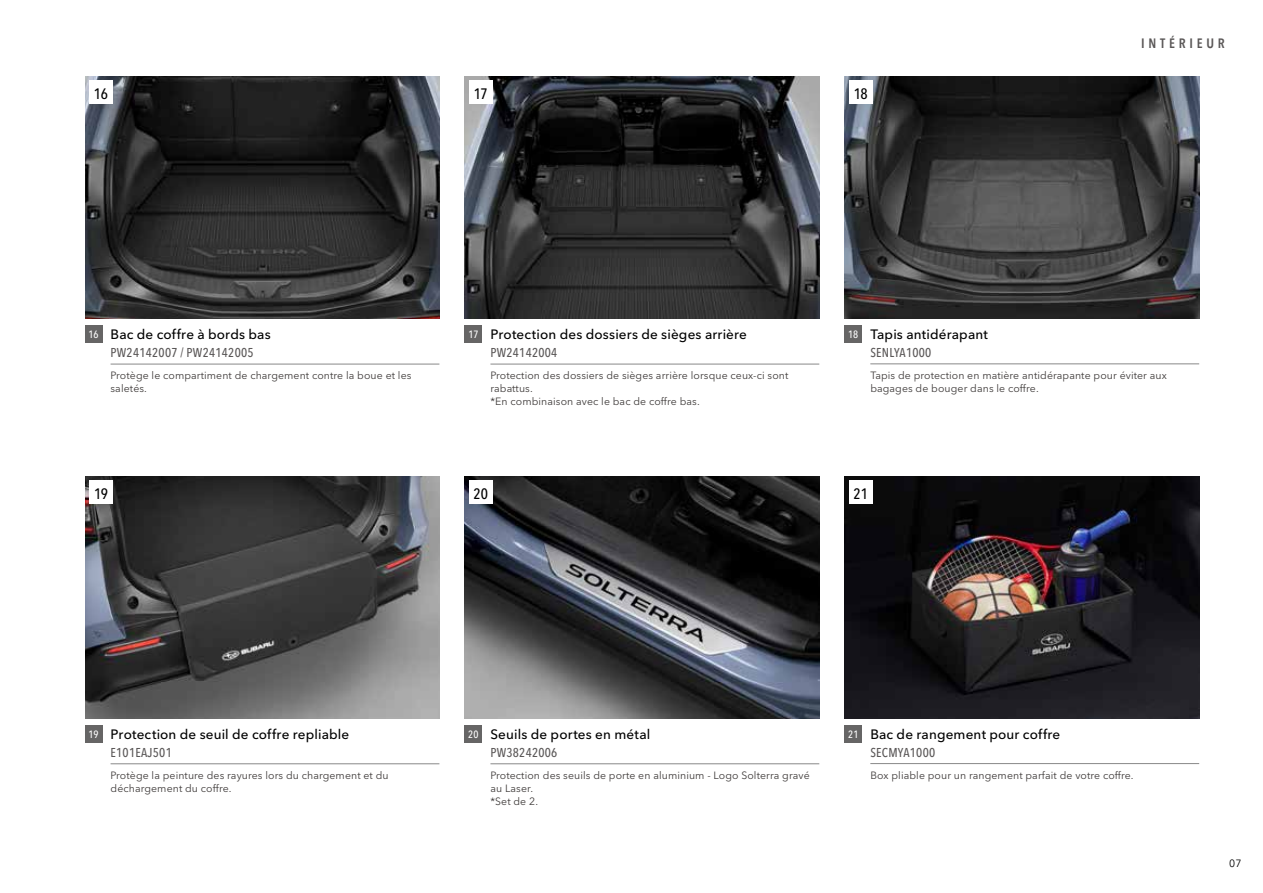
<style>
.page{position:relative;width:1263px;height:893px;background:#fff}
.page>*{position:absolute;margin:0;border:0;box-sizing:border-box;transform-origin:0 0}
.t1{font:500 condensed 15px "Avenir Next LT Pro";letter-spacing:-.025em;color:#000}
.t2{font:500 13.5px "Avenir Next LT Pro";letter-spacing:.01em;color:#000}
.t3{font:600 condensed 13.5px "Avenir Next LT Pro";letter-spacing:.275em;color:#5a5757}
.t4{font:500 condensed 12.75px "Avenir Next LT Pro";letter-spacing:.02em;color:#5a5757}
.t5{font:10.5px/13px "Avenir Next LT Pro";letter-spacing:.01em;color:#3f3b3a}
.t6{font:500 condensed 10.5px "Avenir Next LT Pro";letter-spacing:-.01em;color:#fff}
.t7{font:10.5px "Avenir Next LT Pro";color:#000}
</style>
<div class="page">
<img style="left:85px;top:77px;width:354px;height:242px">
<hr style="left:111px;top:364px;width:328px;height:1px;background:#898989">
<img style="left:465px;top:77px;width:354px;height:242px">
<hr style="left:490px;top:364px;width:329px;height:1px;background:#898989">
<hr style="left:490px;top:763px;width:329px;height:1px;background:#898989">
<hr style="left:111px;top:763px;width:328px;height:1px;background:#898989">
<img style="left:85px;top:476px;width:354px;height:243px">
<hr style="left:870px;top:364px;width:329px;height:1px;background:#898989">
<hr style="left:870px;top:763px;width:329px;height:1px;background:#898989">
<img style="left:845px;top:476px;width:354px;height:243px">
<img style="left:465px;top:476px;width:354px;height:243px">
<img style="left:845px;top:77px;width:354px;height:242px">
<div style="left:89px;top:81px;width:24px;height:23px;background:#fff"></div>
<div style="left:89px;top:480px;width:24px;height:24px;background:#fff"></div>
<div style="left:849px;top:480px;width:23px;height:24px;background:#fff"></div>
<div style="left:469px;top:81px;width:24px;height:23px;background:#fff"></div>
<div style="left:849px;top:81px;width:23px;height:23px;background:#fff"></div>
<div style="left:469px;top:480px;width:24px;height:24px;background:#fff"></div>
<div style="left:85px;top:325px;width:17px;height:17px;background:#666565"></div>
<div style="left:465px;top:325px;width:17px;height:17px;background:#666565"></div>
<div style="left:85px;top:725px;width:17px;height:17px;background:#666565"></div>
<div style="left:845px;top:325px;width:17px;height:17px;background:#666565"></div>
<div style="left:845px;top:725px;width:17px;height:17px;background:#666565"></div>
<div style="left:465px;top:725px;width:17px;height:17px;background:#666565"></div>
<h1 class="t1" style="left:94px;top:85px;width:16px">16</h1>
<h1 class="t1" style="left:474px;top:85px;width:15px">17</h1>
<h1 class="t1" style="left:854px;top:85px;width:16px">18</h1>
<p class="t3" style="left:1141px;top:36px;width:85px">INTÉRIEUR</p>
<p class="t2" style="left:111px;top:326px;width:162px">Bac de coffre à bords bas</p>
<p class="t4" style="left:111px;top:345px;width:145px">PW24142007 / PW24142005</p>
<p class="t5" style="left:111px;top:369px;width:302px">Protège le compartiment de chargement contre la boue et les saletés.</p>
<p class="t6" style="left:89px;top:328px;width:11px">16</p>
<p class="t6" style="left:468px;top:328px;width:11px">17</p>
<p class="t2" style="left:490px;top:326px;width:258px">Protection des dossiers de sièges arrière</p>
<p class="t4" style="left:490px;top:345px;width:69px">PW24142004</p>
<p class="t5" style="left:490px;top:369px;width:299px">Protection des dossiers de sièges arrière lorsque ceux-ci sont rabattus.<br>*En combinaison avec le bac de coffre bas.</p>
<p class="t6" style="left:848px;top:328px;width:12px">18</p>
<p class="t2" style="left:870px;top:326px;width:119px">Tapis antidérapant</p>
<p class="t4" style="left:870px;top:345px;width:62px">SENLYA1000</p>
<p class="t5" style="left:870px;top:369px;width:298px">Tapis de protection en matière antidérapante pour éviter aux bagages de bouger dans le coffre.</p>
<h1 class="t1" style="left:94px;top:484px;width:15px">19</h1>
<h1 class="t1" style="left:853px;top:484px;width:16px">21</h1>
<h1 class="t1" style="left:474px;top:484px;width:16px">20</h1>
<p class="t6" style="left:89px;top:727px;width:11px">19</p>
<p class="t2" style="left:111px;top:726px;width:240px">Protection de seuil de coffre repliable</p>
<p class="t2" style="left:490px;top:726px;width:161px">Seuils de portes en métal</p>
<p class="t2" style="left:870px;top:726px;width:191px">Bac de rangement pour coffre</p>
<p class="t6" style="left:468px;top:727px;width:12px">20</p>
<p class="t6" style="left:848px;top:727px;width:12px">21</p>
<p class="t4" style="left:111px;top:745px;width:63px">E101EAJ501</p>
<p class="t4" style="left:490px;top:745px;width:69px">PW38242006</p>
<p class="t4" style="left:870px;top:745px;width:66px">SECMYA1000</p>
<p class="t5" style="left:111px;top:769px;width:280px">Protège la peinture des rayures lors du chargement et du déchargement du coffre.</p>
<p class="t5" style="left:490px;top:769px;width:321px">Protection des seuils de porte en aluminium - Logo Solterra gravé au Laser.<br>*Set de 2.</p>
<p class="t5" style="left:870px;top:769px;width:265px">Box pliable pour un rangement parfait de votre coffre.</p>
<p class="t7" style="left:1229px;top:857px;width:14px">07</p>
</div>
